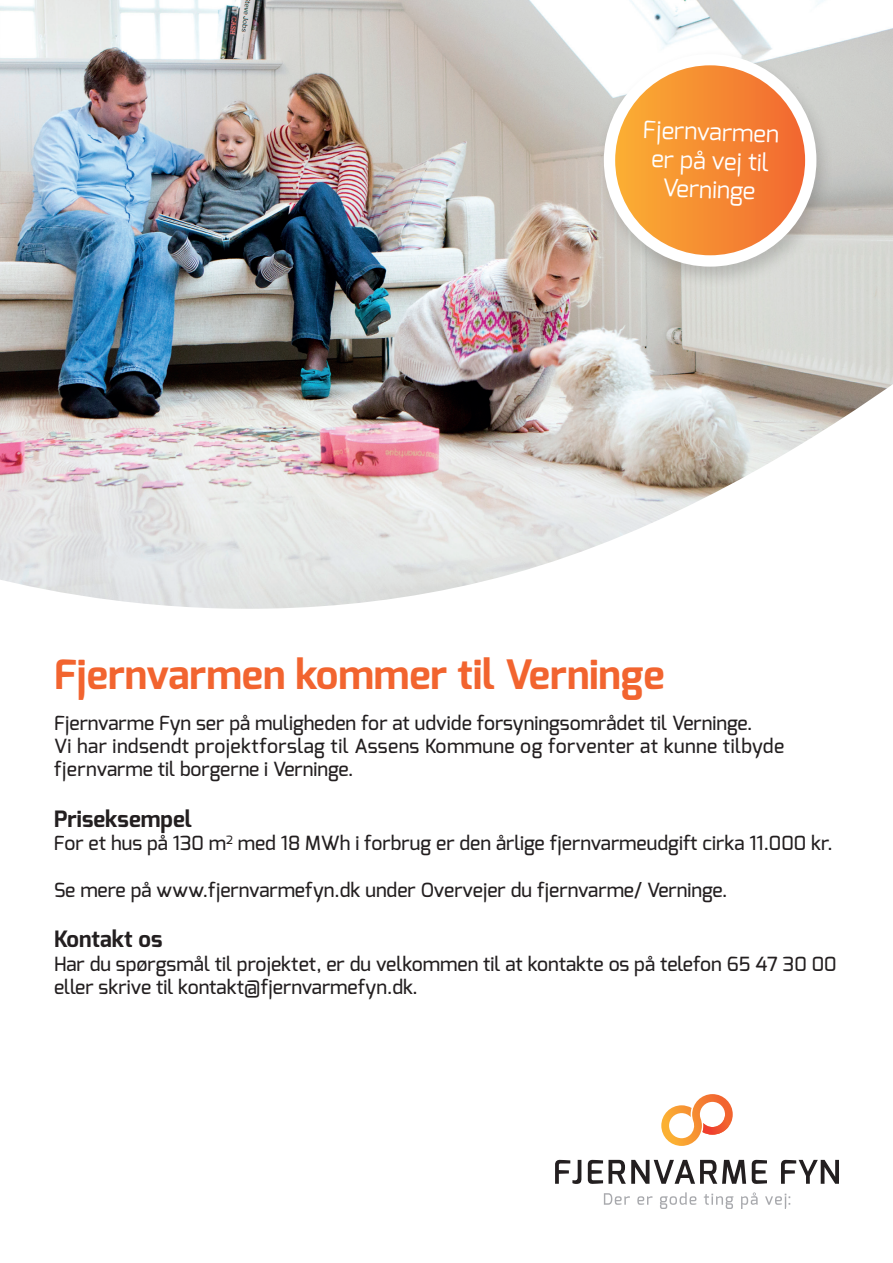
<style>
.page{position:relative;width:893px;height:1263px;background:#fff}
.page>*{position:absolute;margin:0;border:0;box-sizing:border-box;transform-origin:0 0}
.t1{font:700 40.5px "Exo";color:#f2642f}
.t2{font:24px/28.8px "Exo";color:#fff;text-align:center}
.t3{font:700 22.5px "Exo";color:#231f20}
.t4{font:500 19.5px/23.4px "Exo";color:#231f20}
</style>
<div class="page">
<img style="left:0;top:0;width:893px;height:285px">
<img style="left:0;top:285px;width:893px;height:324px">
<div style="left:594px;top:48px;width:241px;height:241px;background:#231f20;opacity:.2"></div>
<div style="left:604px;top:54px;width:212px;height:213px;background:#fff;border-radius:50%"></div>
<div style="left:615px;top:65px;width:190px;height:190px;background:linear-gradient(to right,#fbb035,#f16831);border-radius:95px"></div>
<svg style="left:555px;top:1160px;width:26px;height:24px"></svg>
<svg style="left:588px;top:1160px;width:158px;height:24px"></svg>
<svg style="left:752px;top:1160px;width:15px;height:24px"></svg>
<svg style="left:781px;top:1160px;width:58px;height:24px"></svg>
<svg style="left:604px;top:1193px;width:26px;height:12px"></svg>
<svg style="left:637px;top:1196px;width:15px;height:9px"></svg>
<svg style="left:660px;top:1192px;width:36px;height:17px"></svg>
<svg style="left:704px;top:1193px;width:29px;height:16px"></svg>
<svg style="left:741px;top:1192px;width:17px;height:17px"></svg>
<svg style="left:765px;top:1193px;width:25px;height:16px"></svg>
<svg style="left:661px;top:1094px;width:72px;height:52px"></svg>
<p class="t2" style="left:643px;top:115px;width:138px;rotate:2deg">Fjernvarmen er på vej til<br>Verninge</p>
<h1 class="t1" style="left:54px;top:648px;width:612px">Fjernvarmen kommer til Verninge</h1>
<p class="t4" style="left:54px;top:711px;width:732px">Fjernvarme Fyn ser på muligheden for at udvide forsyningsområdet til Verninge.<br>Vi har indsendt projektforslag til Assens Kommune og forventer at kunne tilbyde fjernvarme til borgerne i Verninge.</p>
<p class="t3" style="left:54px;top:804px;width:139px">Priseksempel</p>
<p class="t4" style="left:54px;top:831px;width:780px">For et hus på 130 m<sup>2</sup> med 18 MWh i forbrug er den årlige fjernvarmeudgift cirka 11.000 kr.</p>
<p class="t4" style="left:54px;top:878px;width:675px">Se mere på www.fjernvarmefyn.dk under Overvejer du fjernvarme/ Verninge.</p>
<p class="t3" style="left:54px;top:925px;width:110px">Kontakt os</p>
<p class="t4" style="left:54px;top:952px;width:784px">Har du spørgsmål til projektet, er du velkommen til at kontakte os på telefon 65 47 30 00 eller skrive til kontakt@fjernvarmefyn.dk.</p>
</div>
